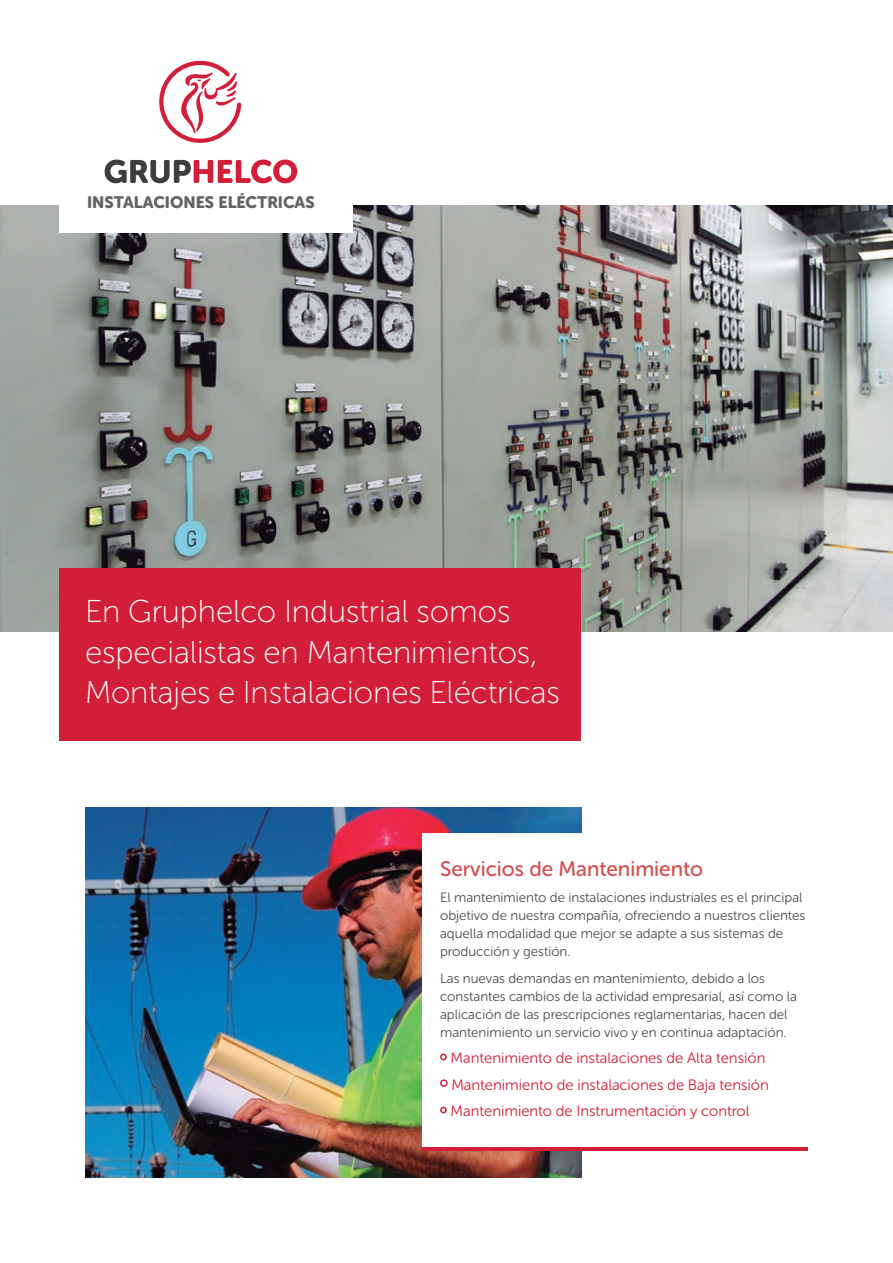
<style>
.page{position:relative;width:893px;height:1263px;background:#fff}
.page>*{position:absolute;margin:0;border:0;box-sizing:border-box;transform-origin:0 0}
.t1{font:31.5px/40.5px "Museo Sans Rounded 100";color:#fff}
.t2{font:21px "Museo Sans Rounded 500";color:#d74a4b}
.t3{font:16.5px "Museo Sans Rounded 900";color:#636366}
.t4{font:15px "Museo Sans Rounded 300";color:#d21e38}
.t5{font:13.5px/18px "Museo Sans Rounded 300";color:#4b4c4d}
</style>
<div class="page">
<img style="left:85px;top:808px;width:496px;height:370px">
<div style="left:422px;top:833px;width:388px;height:318px;background:#fff"></div>
<img style="left:0;top:206px;width:893px;height:425px">
<div style="left:60px;top:569px;width:521px;height:172px;background:#d21e38"></div>
<div style="left:60px;top:174px;width:293px;height:59px;background:#fff"></div>
<div style="left:440px;top:1054px;width:7px;height:6px;border:2px solid #d21e38;border-radius:50%"></div>
<div style="left:440px;top:1079px;width:8px;height:8px;border:2px solid #d21e38;border-radius:50%"></div>
<div style="left:440px;top:1107px;width:7px;height:6px;border:2px solid #d21e38;border-radius:50%"></div>
<hr style="left:422px;top:1148px;width:386px;height:3px;background:#d21e38">
<svg style="left:159px;top:61px;width:82px;height:82px"></svg>
<svg style="left:105px;top:160px;width:192px;height:23px"></svg>
<p class="t3" style="left:87px;top:193px;width:229px">INSTALACIONES ELÉCTRICAS</p>
<p class="t1" style="left:85px;top:591px;width:476px">En Gruphelco Industrial somos especialistas en Mantenimientos,<br>Montajes e Instalaciones Eléctricas</p>
<p class="t2" style="left:440px;top:857px;width:264px">Servicios de Mantenimiento</p>
<p class="t5" style="left:440px;top:889px;width:367px">El mantenimiento de instalaciones industriales es el principal objetivo de nuestra compañía, ofreciendo a nuestros clientes aquella modalidad que mejor se adapte a sus sistemas de producción y gestión.</p>
<p class="t5" style="left:440px;top:969px;width:358px">Las nuevas demandas en mantenimiento, debido a los constantes cambios de la actividad empresarial, así como la aplicación de las prescripciones reglamentarias, hacen del mantenimiento un servicio vivo y en continua adaptación.</p>
<p class="t4" style="left:451px;top:1050px;width:316px">Mantenimiento de instalaciones de Alta tensión</p>
<p class="t4" style="left:451px;top:1076px;width:319px">Mantenimiento de instalaciones de Baja tensión</p>
<p class="t4" style="left:451px;top:1103px;width:300px">Mantenimiento de Instrumentación y control</p>
</div>
